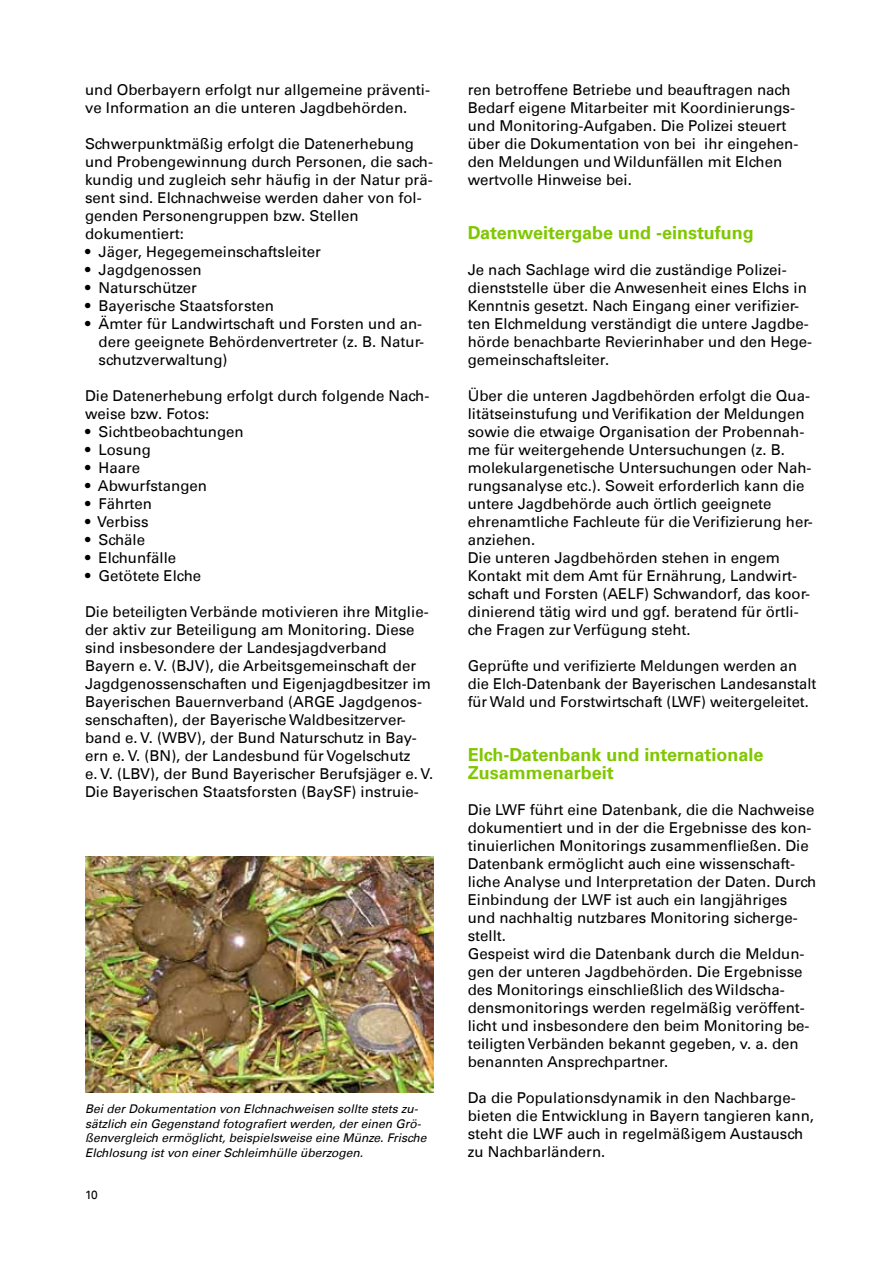
<style>
.page{position:relative;width:893px;height:1263px;background:#fff}
.page>*{position:absolute;margin:0;border:0;box-sizing:border-box;transform-origin:0 0}
.headline2{font:700 18px/18px "Univers";color:#80c700}
.fließtext{font:15px/18px "Univers";color:#000}
.t1{font:italic 12px/14.4px "Univers";color:#000}
.t2{font:12px "Univers";color:#000}
</style>
<div class="page">
<img style="left:85px;top:856px;width:349px;height:236px">
<p class="fließtext" style="left:85px;top:80px;width:347px">und Oberbayern erfolgt nur allgemeine präventi&shy;ve Information an die unteren Jagdbehörden.</p>
<p class="fließtext" style="left:85px;top:134px;width:350px">Schwerpunktmäßig erfolgt die Datenerhebung und Probengewinnung durch Personen, die sach&shy;kundig und zugleich sehr häufig in der Natur prä&shy;sent sind. Elchnachweise werden daher von fol&shy;genden Personengruppen bzw. Stellen dokumentiert:</p>
<p class="fließtext" style="left:85px;top:242px;width:237px">• Jäger, Hegegemeinschaftsleiter</p>
<p class="fließtext" style="left:85px;top:260px;width:118px">• Jagdgenossen</p>
<p class="fließtext" style="left:85px;top:278px;width:114px">• Naturschützer</p>
<p class="fließtext" style="left:85px;top:296px;width:191px">• Bayerische Staatsforsten</p>
<p class="fließtext" style="left:99px;top:314px;width:327px;text-indent:-14px">• Ämter für Landwirtschaft und Forsten und an&shy;dere geeignete Behördenvertreter (z. B. Natur&shy;schutzverwaltung)</p>
<p class="fließtext" style="left:85px;top:386px;width:346px">Die Datenerhebung erfolgt durch folgende Nach&shy;weise bzw. Fotos:</p>
<p class="fließtext" style="left:85px;top:423px;width:160px">• Sichtbeobachtungen</p>
<p class="fließtext" style="left:85px;top:441px;width:67px">• Losung</p>
<p class="fließtext" style="left:85px;top:459px;width:57px">• Haare</p>
<p class="fließtext" style="left:85px;top:477px;width:123px">• Abwurfstangen</p>
<p class="fließtext" style="left:85px;top:495px;width:69px">• Fährten</p>
<p class="fließtext" style="left:85px;top:513px;width:65px">• Verbiss</p>
<p class="fließtext" style="left:85px;top:531px;width:62px">• Schäle</p>
<p class="fließtext" style="left:85px;top:549px;width:93px">• Elchunfälle</p>
<p class="fließtext" style="left:85px;top:567px;width:118px">• Getötete Elche</p>
<p class="fließtext" style="left:85px;top:603px;width:350px">Die beteiligten Verbände motivieren ihre Mitglie&shy;der aktiv zur Beteiligung am Monitoring. Diese sind insbesondere der Landesjagdverband Bayern e. V. (BJV), die Arbeitsgemeinschaft der Jagdgenossenschaften und Eigenjagdbesitzer im Bayerischen Bauernverband (ARGE Jagdgenos&shy;senschaften), der Bayerische Waldbesitzerver&shy;band e. V. (WBV), der Bund Naturschutz in Bay&shy;ern e. V. (BN), der Landesbund für Vogelschutz<br>e. V. (LBV), der Bund Bayerischer Berufsjäger e. V.<br>Die Bayerischen Staatsforsten (BaySF) instruie-</p>
<p class="t1" style="left:85px;top:1102px;width:343px">Bei der Dokumentation von Elchnachweisen sollte stets zu&shy;sätzlich ein Gegenstand fotografiert werden, der einen Grö&shy;ßenvergleich ermöglicht, beispielsweise eine Münze. Frische Elchlosung ist von einer Schleimhülle überzogen.</p>
<p class="t2" style="left:85px;top:1188px;width:14px">10</p>
<p class="fließtext" style="left:468px;top:80px;width:332px">ren betroffene Betriebe und beauftragen nach Bedarf eigene Mitarbeiter mit Koordinierungs&shy;und Monitoring-Aufgaben. Die Polizei steuert über die Dokumentation von bei ihr eingehen&shy;den Meldungen und Wildunfällen mit Elchen wertvolle Hinweise bei.</p>
<p class="headline2" style="left:468px;top:224px;width:288px">Datenweitergabe und -einstufung</p>
<p class="fließtext" style="left:468px;top:260px;width:346px">Je nach Sachlage wird die zuständige Polizei&shy;dienststelle über die Anwesenheit eines Elchs in Kenntnis gesetzt. Nach Eingang einer verifizier&shy;ten Elchmeldung verständigt die untere Jagdbe&shy;hörde benachbarte Revierinhaber und den Hege&shy;gemeinschaftsleiter.</p>
<p class="fließtext" style="left:468px;top:386px;width:347px">Über die unteren Jagdbehörden erfolgt die Qua&shy;litätseinstufung und Verifikation der Meldungen sowie die etwaige Organisation der Probennah&shy;me für weitergehende Untersuchungen (z. B. molekulargenetische Untersuchungen oder Nah&shy;rungsanalyse etc.). Soweit erforderlich kann die untere Jagdbehörde auch örtlich geeignete ehrenamtliche Fachleute für die Verifizierung her&shy;anziehen.<br>Die unteren Jagdbehörden stehen in engem Kontakt mit dem Amt für Ernährung, Landwirt&shy;schaft und Forsten (AELF) Schwandorf, das koor&shy;dinierend tätig wird und ggf. beratend für örtli&shy;che Fragen zur Verfügung steht.</p>
<p class="fließtext" style="left:468px;top:657px;width:350px">Geprüfte und verifizierte Meldungen werden an die Elch-Datenbank der Bayerischen Landesanstalt für Wald und Forstwirtschaft (LWF) weitergeleitet.</p>
<p class="headline2" style="left:468px;top:746px;width:297px">Elch-Datenbank und internationale<br>Zusammenarbeit</p>
<p class="fließtext" style="left:468px;top:801px;width:350px">Die LWF führt eine Datenbank, die die Nachweise dokumentiert und in der die Ergebnisse des kon&shy;tinuierlichen Monitorings zusammenfließen. Die Datenbank ermöglicht auch eine wissenschaft&shy;liche Analyse und Interpretation der Daten. Durch Einbindung der LWF ist auch ein langjähriges und nachhaltig nutzbares Monitoring sicherge&shy;stellt.<br>Gespeist wird die Datenbank durch die Meldun&shy;gen der unteren Jagdbehörden. Die Ergebnisse des Monitorings einschließlich des Wildscha&shy;densmonitorings werden regelmäßig veröffent&shy;licht und insbesondere den beim Monitoring be&shy;teiligten Verbänden bekannt gegeben, v. a. den benannten Ansprechpartner.</p>
<p class="fließtext" style="left:468px;top:1089px;width:348px">Da die Populationsdynamik in den Nachbarge&shy;bieten die Entwicklung in Bayern tangieren kann, steht die LWF auch in regelmäßigem Austausch zu Nachbarländern.</p>
</div>
